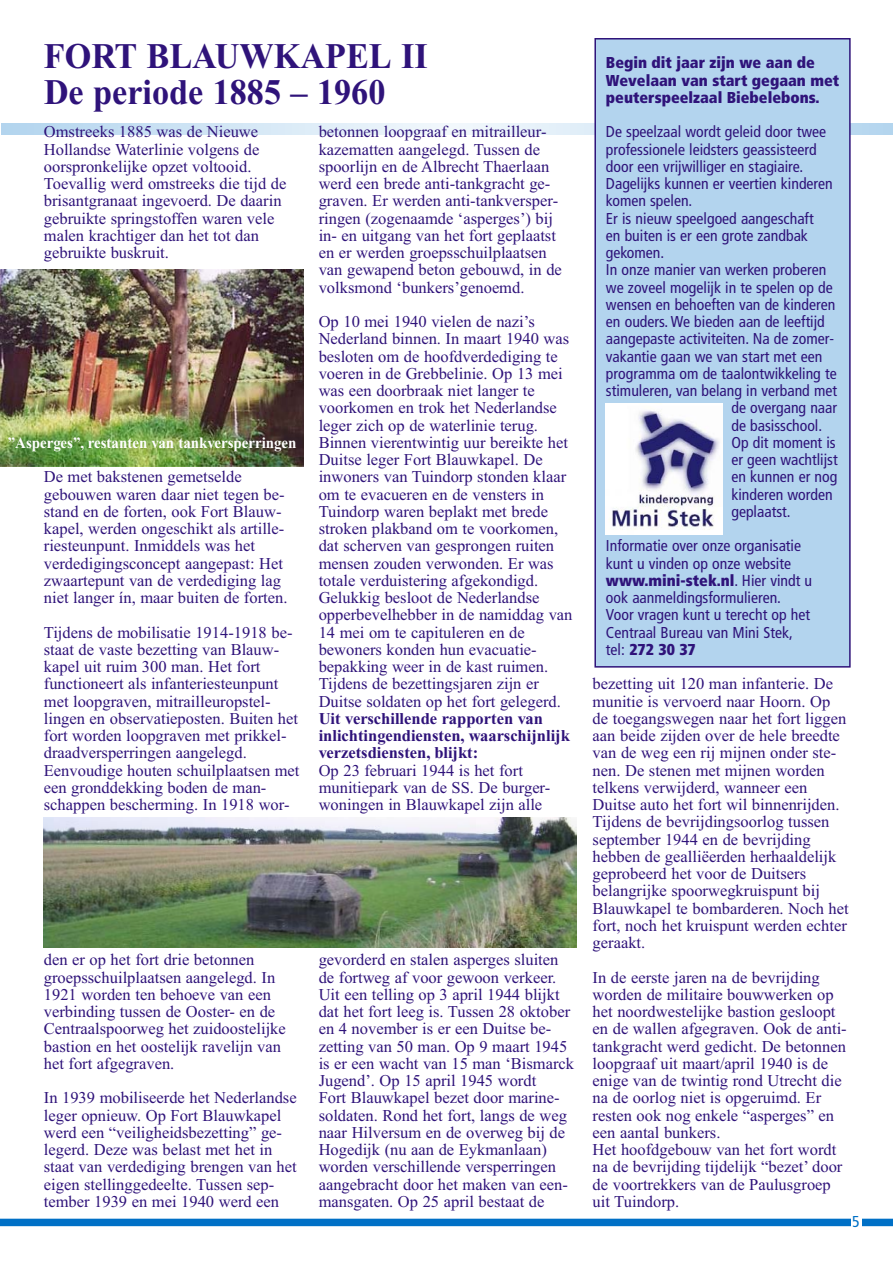
<style>
.page{position:relative;width:893px;height:1263px;background:#fff}
.page>*{position:absolute;margin:0;border:0;box-sizing:border-box;transform-origin:0 0}
.t1{font:700 36px/36px "Times New Roman";color:#2f137a;scale:.95 1}
.t2{font:16.5px/17.2px "Times New Roman";color:#2f137a}
.t3{font:700 16.5px/17.2px "Times New Roman";color:#2f137a}
.t4{font:condensed 15.75px/17.2px "Frutiger";color:#2f137a}
.t5{font:900 condensed 15.75px/17.2px "Frutiger";color:#2f137a}
.t6{font:700 15.75px "Times New Roman";color:#fff;scale:.95 1}
.t7{font:condensed 15.75px "Frutiger";color:#0070c6}
.s1{font-weight:900}
</style>
<div class="page">
<img style="left:0;top:269px;width:303px;height:197px">
<div style="left:278px;top:123px;width:347px;height:12px;background:#daeaf7"></div>
<div style="left:306px;top:123px;width:291px;height:12px;background:#deedf8"></div>
<div style="left:333px;top:123px;width:237px;height:12px;background:#e2eff9"></div>
<div style="left:361px;top:123px;width:181px;height:12px;background:#e6f1f9"></div>
<div style="left:389px;top:123px;width:125px;height:12px;background:#eaf3fa"></div>
<div style="left:417px;top:123px;width:69px;height:12px;background:#eef6fb"></div>
<div style="left:445px;top:123px;width:13px;height:12px;background:#f2f8fc"></div>
<div style="left:0;top:1219px;width:892px;height:7px;background:#0070c6"></div>
<div style="left:850px;top:1214px;width:11px;height:48px;background:#fff"></div>
<div style="left:595px;top:39px;width:254px;height:628px;background:#b3d4ee"></div>
<div style="left:594px;top:38px;width:256px;height:630px;border:2px solid #2f137a"></div>
<img style="left:44px;top:818px;width:532px;height:130px">
<img style="left:605px;top:403px;width:117px;height:132px">
<h1 class="t1" style="left:44px;top:42px;width:405px">FORT BLAUWKAPEL II<br>De periode 1885 – 1960</h1>
<p class="t2" style="left:44px;top:125px;width:244px">Omstreeks 1885 was de Nieuwe<br>Hollandse Waterlinie volgens de oorspronkelijke opzet voltooid.<br>Toevallig werd omstreeks die tijd de brisantgranaat ingevoerd. De daarin gebruikte springstoffen waren vele malen krachtiger dan het tot dan gebruikte buskruit.</p>
<p class="t6" style="left:8px;top:437px;width:305px">”Asperges”, restanten van tankversperringen</p>
<p class="t2" style="left:44px;top:470px;width:245px">De met bakstenen gemetselde gebouwen waren daar niet tegen be&shy;stand en de forten, ook Fort Blauw&shy;kapel, werden ongeschikt als artille&shy;riesteunpunt. Inmiddels was het verdedigingsconcept aangepast: Het zwaartepunt van de verdediging lag niet langer ín, maar buiten de forten.</p>
<p class="t2" style="left:44px;top:625px;width:257px">Tijdens de mobilisatie 1914-1918 be&shy;staat de vaste bezetting van Blauw&shy;kapel uit ruim 300 man. Het fort functioneert als infanteriesteunpunt met loopgraven, mitrailleuropstel&shy;lingen en observatieposten. Buiten het fort worden loopgraven met prikkel&shy;draadversperringen aangelegd.<br>Eenvoudige houten schuilplaatsen met een gronddekking boden de man&shy;schappen bescherming. In 1918 wor-</p>
<p class="t2" style="left:319px;top:125px;width:245px">betonnen loopgraaf en mitrailleur&shy;kazematten aangelegd. Tussen de spoorlijn en de Albrecht Thaerlaan werd een brede anti-tankgracht ge&shy;graven. Er werden anti-tankversper&shy;ringen (zogenaamde ‘asperges’) bij in- en uitgang van het fort geplaatst en er werden groepsschuilplaatsen van gewapend beton gebouwd, in de volksmond ‘bunkers’genoemd.</p>
<p class="t2" style="left:319px;top:314px;width:255px">Op 10 mei 1940 vielen de nazi’s Nederland binnen. In maart 1940 was besloten om de hoofdverdediging te voeren in de Grebbelinie. Op 13 mei was een doorbraak niet langer te voorkomen en trok het Nederlandse leger zich op de waterlinie terug.<br>Binnen vierentwintig uur bereikte het Duitse leger Fort Blauwkapel. De inwoners van Tuindorp stonden klaar om te evacueren en de vensters in Tuindorp waren beplakt met brede stroken plakband om te voorkomen, dat scherven van gesprongen ruiten mensen zouden verwonden. Er was totale verduistering afgekondigd.<br>Gelukkig besloot de Nederlandse opperbevelhebber in de namiddag van 14 mei om te capituleren en de bewoners konden hun evacuatie&shy;bepakking weer in de kast ruimen.<br>Tijdens de bezettingsjaren zijn er Duitse soldaten op het fort gelegerd.</p>
<p class="t3" style="left:319px;top:711px;width:253px">Uit verschillende rapporten van inlichtingendiensten, waarschijnlijk verzetsdiensten, blijkt:</p>
<p class="t2" style="left:319px;top:763px;width:233px">Op 23 februari 1944 is het fort munitiepark van de SS. De burger&shy;woningen in Blauwkapel zijn alle</p>
<p class="t2" style="left:44px;top:953px;width:243px">den er op het fort drie betonnen groepsschuilplaatsen aangelegd. In 1921 worden ten behoeve van een verbinding tussen de Ooster- en de Centraalspoorweg het zuidoostelijke bastion en het oostelijk ravelijn van het fort afgegraven.</p>
<p class="t2" style="left:44px;top:1091px;width:254px">In 1939 mobiliseerde het Nederlandse leger opnieuw. Op Fort Blauwkapel werd een “veiligheidsbezetting” ge&shy;legerd. Deze was belast met het in staat van verdediging brengen van het eigen stellinggedeelte. Tussen sep&shy;tember 1939 en mei 1940 werd een</p>
<p class="t2" style="left:319px;top:953px;width:257px">gevorderd en stalen asperges sluiten de fortweg af voor gewoon verkeer.<br>Uit een telling op 3 april 1944 blijkt dat het fort leeg is. Tussen 28 oktober en 4 november is er een Duitse be&shy;zetting van 50 man. Op 9 maart 1945 is er een wacht van 15 man ‘Bismarck Jugend’. Op 15 april 1945 wordt<br>Fort Blauwkapel bezet door marine&shy;soldaten. Rond het fort, langs de weg naar Hilversum en de overweg bij de Hogedijk (nu aan de Eykmanlaan) worden verschillende versperringen aangebracht door het maken van een&shy;mansgaten. Op 25 april bestaat de</p>
<p class="t5" style="left:606px;top:55px;width:235px">Begin dit jaar zijn we aan de<br>Wevelaan van start gegaan met peuterspeelzaal Biebelebons.</p>
<p class="t4" style="left:606px;top:124px;width:222px">De speelzaal wordt geleid door twee</p>
<p class="t4" style="left:606px;top:142px;width:212px">professionele leidsters geassisteerd</p>
<p class="t4" style="left:606px;top:159px;width:199px">door een vrijwilliger en stagiaire.</p>
<p class="t4" style="left:606px;top:176px;width:228px">Dagelijks kunnen er veertien kinderen</p>
<p class="t4" style="left:606px;top:193px;width:88px">komen spelen.</p>
<p class="t4" style="left:606px;top:211px;width:209px">Er is nieuw speelgoed aangeschaft</p>
<p class="t4" style="left:606px;top:228px;width:203px">en buiten is er een grote zandbak</p>
<p class="t4" style="left:606px;top:245px;width:60px">gekomen.</p>
<p class="t4" style="left:606px;top:262px;width:222px">In onze manier van werken proberen</p>
<p class="t4" style="left:606px;top:280px;width:228px">we zoveel mogelijk in te spelen op de</p>
<p class="t4" style="left:606px;top:297px;width:231px">wensen en behoeften van de kinderen</p>
<p class="t4" style="left:606px;top:314px;width:220px">en ouders. We bieden aan de leeftijd</p>
<p class="t4" style="left:606px;top:331px;width:229px">aangepaste activiteiten. Na de zomer-</p>
<p class="t4" style="left:606px;top:349px;width:218px">vakantie gaan we van start met een</p>
<p class="t4" style="left:606px;top:366px;width:232px">programma om de taalontwikkeling te</p>
<p class="t4" style="left:606px;top:383px;width:232px">stimuleren, van belang in verband met</p>
<p class="t4" style="left:731px;top:400px;width:107px">de overgang naar</p>
<p class="t4" style="left:731px;top:418px;width:92px">de basisschool.</p>
<p class="t4" style="left:731px;top:435px;width:106px">Op dit moment is</p>
<p class="t4" style="left:731px;top:452px;width:108px">er geen wachtlijst</p>
<p class="t4" style="left:731px;top:469px;width:107px">en kunnen er nog</p>
<p class="t4" style="left:731px;top:487px;width:103px">kinderen worden</p>
<p class="t4" style="left:731px;top:504px;width:61px">geplaatst.</p>
<p class="t4" style="left:606px;top:538px;width:208px">Informatie over onze organisatie kunt u vinden op onze website <span class="s1">www.mini-stek.nl</span>. Hier vindt u ook aanmeldingsformulieren.<br>Voor vragen kunt u terecht op het<br>Centraal Bureau van Mini Stek, tel: <span class="s1">272 30 37</span></p>
<p class="t2" style="left:592px;top:677px;width:257px">bezetting uit 120 man infanterie. De munitie is vervoerd naar Hoorn. Op de toegangswegen naar het fort liggen aan beide zijden over de hele breedte van de weg een rij mijnen onder ste&shy;nen. De stenen met mijnen worden telkens verwijderd, wanneer een Duitse auto het fort wil binnenrijden.<br>Tijdens de bevrijdingsoorlog tussen september 1944 en de bevrijding hebben de gealliëerden herhaaldelijk geprobeerd het voor de Duitsers belangrijke spoorwegkruispunt bij Blauwkapel te bombarderen. Noch het fort, noch het kruispunt werden echter geraakt.</p>
<p class="t2" style="left:592px;top:970px;width:256px">In de eerste jaren na de bevrijding worden de militaire bouwwerken op het noordwestelijke bastion gesloopt en de wallen afgegraven. Ook de anti&shy;tankgracht werd gedicht. De betonnen loopgraaf uit maart/april 1940 is de enige van de twintig rond Utrecht die na de oorlog niet is opgeruimd. Er resten ook nog enkele “asperges” en een aantal bunkers.<br>Het hoofdgebouw van het fort wordt na de bevrijding tijdelijk “bezet’ door de voortrekkers van de Paulusgroep uit Tuindorp.</p>
<p class="t7" style="left:852px;top:1215px;width:9px">5</p>
</div>
